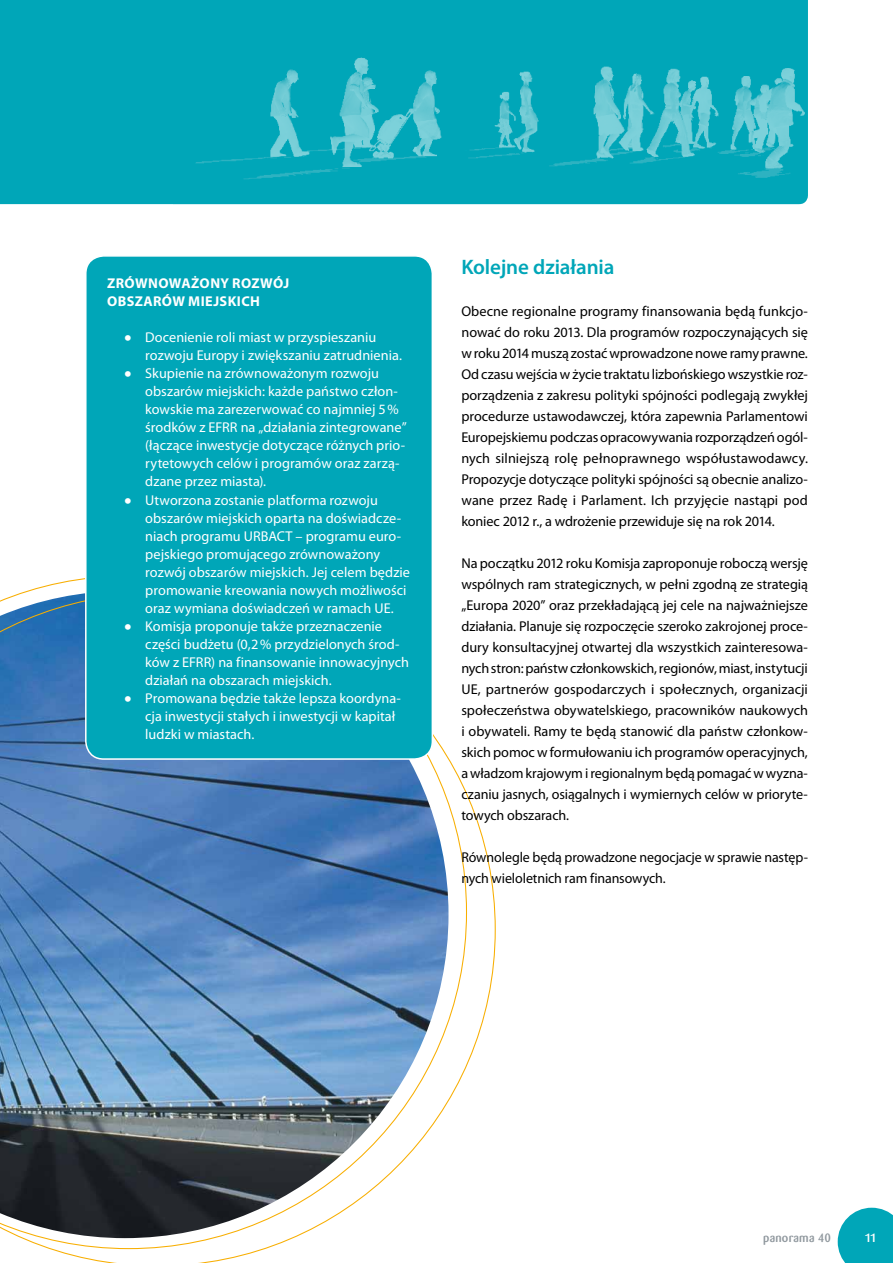
<style>
.page{position:relative;width:893px;height:1263px;background:#fff}
.page>*{position:absolute;margin:0;border:0;box-sizing:border-box;transform-origin:0 0}
.t1{font:600 21px "Myriad Pro";letter-spacing:-.005em;color:#00a6b8}
.t2{font:14.25px/21px "Myriad Pro";letter-spacing:-.01em;color:#000;text-align:justify}
.t3{font:14.25px/18px "Myriad Pro";color:#fff}
.t4{font:700 14.25px/18px "Myriad Pro";letter-spacing:.02em;color:#fff}
.t5{font:500 12px "Barmeno";letter-spacing:.02em;color:#90989e}
.t6{font:500 12px "Barmeno";color:#fff}
.s1{font-size:27px}
</style>
<div class="page">
<div style="left:0;top:0;width:174px;height:204px;background:#00a6b8"></div>
<img style="left:174px;top:0;width:634px;height:204px">
<svg style="left:0;top:578px;width:467px;height:671px"></svg>
<svg style="left:838px;top:1208px;width:55px;height:55px"></svg>
<div style="left:86px;top:256px;width:346px;height:503px;background:#00a6b8;border-radius:18px"></div>
<div style="left:85px;top:255px;width:348px;height:505px;border:2px solid #fff;border-radius:18px"></div>
<p class="t4" style="left:107px;top:275px;width:182px">ZRÓWNOWAŻONY ROZWÓJ<br>OBSZARÓW MIEJSKICH</p>
<p class="t3" style="left:145px;top:329px;width:258px;text-indent:-21px"><span class="s1">•</span> Docenienie roli miast w przyspieszaniu rozwoju Europy i zwiększaniu zatrudnienia.</p>
<p class="t3" style="left:145px;top:365px;width:263px;text-indent:-21px"><span class="s1">•</span> Skupienie na zrównoważonym rozwoju obszarów miejskich: każde państwo człon&shy;kowskie ma zarezerwować co najmniej 5% środków z EFRR na „działania zintegrowane” (łączące inwestycje dotyczące różnych prio&shy;rytetowych celów i programów oraz zarzą&shy;dzane przez miasta).</p>
<p class="t3" style="left:145px;top:491px;width:266px;text-indent:-21px"><span class="s1">•</span> Utworzona zostanie platforma rozwoju obszarów miejskich oparta na doświadcze&shy;niach programu URBACT – programu euro&shy;pejskiego promującego zrównoważony rozwój obszarów miejskich. Jej celem będzie promowanie kreowania nowych możliwości oraz wymiana doświadczeń w ramach UE.</p>
<p class="t3" style="left:145px;top:617px;width:265px;text-indent:-21px"><span class="s1">•</span> Komisja proponuje także przeznaczenie części budżetu (0,2% przydzielonych środ&shy;ków z EFRR) na finansowanie innowacyjnych działań na obszarach miejskich.</p>
<p class="t3" style="left:145px;top:689px;width:257px;text-indent:-21px"><span class="s1">•</span> Promowana będzie także lepsza koordyna&shy;cja inwestycji stałych i inwestycji w kapitał ludzki w miastach.</p>
<h1 class="t1" style="left:461px;top:255px;width:155px">Kolejne działania</h1>
<p class="t2" style="left:461px;top:301px;width:348px">Obecne regionalne programy finansowania będą funkcjo&shy;nować do roku 2013. Dla programów rozpoczynających się wroku 2014 muszą zostać wprowadzone nowe ramy prawne.<br>Od czasu wejścia w życie traktatu lizbońskiego wszystkie roz&shy;porządzenia z zakresu polityki spójności podlegają zwykłej procedurze ustawodawczej, która zapewnia Parlamentowi Europejskiemu podczas opracowywania rozporządzeń ogól&shy;nych silniejszą rolę pełnoprawnego współustawodawcy.<br>Propozycje dotyczące polityki spójności są obecnie analizo&shy;wane przez Radę i Parlament. Ich przyjęcie nastąpi pod koniec 2012 r., a wdrożenie przewiduje się na rok 2014.</p>
<p class="t2" style="left:461px;top:553px;width:348px">Na początku 2012 roku Komisja zaproponuje roboczą wersję wspólnych ram strategicznych, w pełni zgodną ze strategią „Europa 2020” oraz przekładającą jej cele na najważniejsze działania. Planuje się rozpoczęcie szeroko zakrojonej proce&shy;dury konsultacyjnej otwartej dla wszystkich zainteresowa&shy;nych stron: państw członkowskich, regionów, miast, instytucji UE, partnerów gospodarczych i społecznych, organizacji społeczeństwa obywatelskiego, pracowników naukowych i obywateli. Ramy te będą stanowić dla państw członkow&shy;skich pomoc w formułowaniu ich programów operacyjnych, awładzom krajowym i regionalnym będą pomagać w wyzna&shy;czaniu jasnych, osiągalnych i wymiernych celów w prioryte&shy;towych obszarach.</p>
<p class="t2" style="left:461px;top:847px;width:348px">Równolegle będą prowadzone negocjacje w sprawie następ&shy;nych wieloletnich ram finansowych.</p>
<p class="t5" style="left:763px;top:1230px;width:69px">panorama 40</p>
<p class="t6" style="left:865px;top:1231px;width:13px">11</p>
</div>
